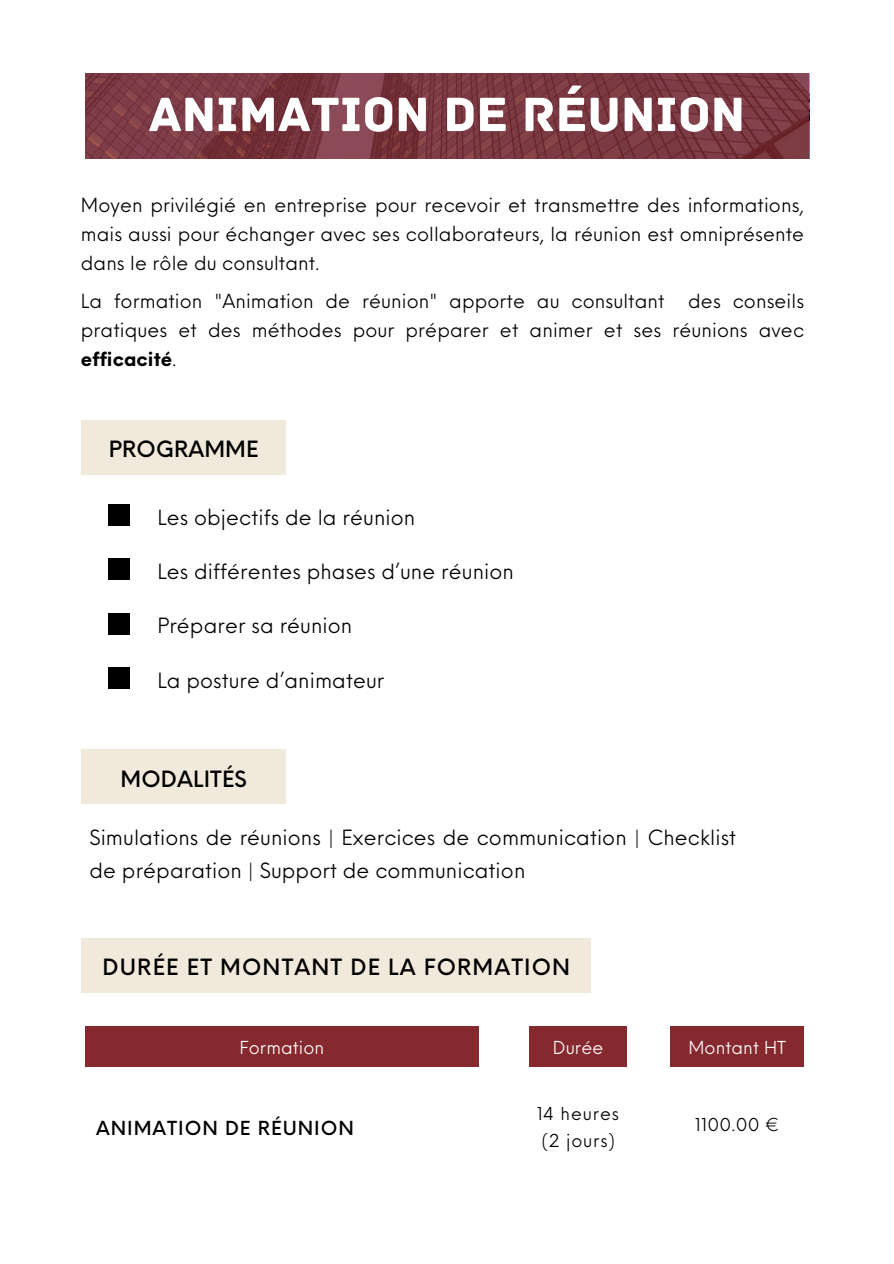
<style>
.page{position:relative;width:894px;height:1264px;background:#fff}
.page>*{position:absolute;margin:0;border:0;box-sizing:border-box;transform-origin:0 0}
.t1{font:50.7px "Archive";color:#fff}
.t2{font:500 21.9px "Neue Einstellung";letter-spacing:.05em;color:#000}
.t3{font:500 21.9px "Neue Einstellung";letter-spacing:.005em;color:#000}
.t4{font:20.4px/32.7px "Neue Einstellung";letter-spacing:.005em;color:#000}
.t5{font:18.9px/29.2px "Neue Einstellung";letter-spacing:.005em;color:#000;text-align:justify}
.t6{font:500 18.9px "Neue Einstellung";letter-spacing:.05em;color:#000}
.t7{font:17.4px/27px "Neue Einstellung";letter-spacing:.05em;color:#000}
.t8{font:17.4px "Neue Einstellung";letter-spacing:.005em;color:#fff}
.s1{font-weight:700}
</style>
<div class="page">
<svg style="left:85px;top:73px;width:723px;height:85px;background:#793841"></svg>
<div style="left:82px;top:420px;width:204px;height:54px;background:#f1eadc"></div>
<div style="left:529px;top:1026px;width:97px;height:41px;background:#86292f"></div>
<div style="left:670px;top:1026px;width:134px;height:41px;background:#86292f"></div>
<div style="left:85px;top:1026px;width:393px;height:41px;background:#86292f"></div>
<div style="left:82px;top:938px;width:509px;height:54px;background:#f1eadc"></div>
<div style="left:109px;top:504px;width:21px;height:21px;background:#000"></div>
<div style="left:109px;top:558px;width:21px;height:22px;background:#000"></div>
<div style="left:109px;top:613px;width:21px;height:21px;background:#000"></div>
<div style="left:109px;top:667px;width:21px;height:21px;background:#000"></div>
<div style="left:82px;top:749px;width:204px;height:54px;background:#f1eadc"></div>
<h1 class="t1" style="left:148px;top:84px;width:598px">ANIMATION DE RÉUNION</h1>
<p class="t5" style="left:81px;top:188px;width:724px">Moyen privilégié en entreprise pour recevoir et transmettre des informations, mais aussi pour échanger avec ses collaborateurs, la réunion est omniprésente dans le rôle du consultant.</p>
<p class="t5" style="left:81px;top:284px;width:724px">La formation "Animation de réunion" apporte au consultant des conseils pratiques et des méthodes pour préparer et animer et ses réunions avec <span class="s1">efficacité</span>.</p>
<p class="t3" style="left:109px;top:429px;width:151px">PROGRAMME</p>
<p class="t4" style="left:157px;top:499px;width:259px">Les objectifs de la réunion</p>
<p class="t4" style="left:157px;top:553px;width:358px">Les différentes phases d’une réunion</p>
<p class="t4" style="left:157px;top:607px;width:196px">Préparer sa réunion</p>
<p class="t4" style="left:157px;top:661px;width:228px">La posture d’animateur</p>
<p class="t3" style="left:121px;top:759px;width:128px">MODALITÉS</p>
<p class="t4" style="left:89px;top:819px;width:648px">Simulations de réunions | Exercices de communication | Checklist de préparation | Support de communication</p>
<p class="t2" style="left:102px;top:947px;width:469px">DURÉE ET MONTANT DE LA FORMATION</p>
<p class="t8" style="left:239px;top:1031px;width:86px">Formation</p>
<p class="t8" style="left:552px;top:1031px;width:52px">Durée</p>
<p class="t8" style="left:688px;top:1031px;width:99px">Montant HT</p>
<p class="t6" style="left:96px;top:1110px;width:259px">ANIMATION DE RÉUNION</p>
<p class="t7" style="left:537px;top:1098px;width:83px">14 heures (2 jours)</p>
<p class="t7" style="left:695px;top:1109px;width:86px">1100.00 €</p>
</div>
